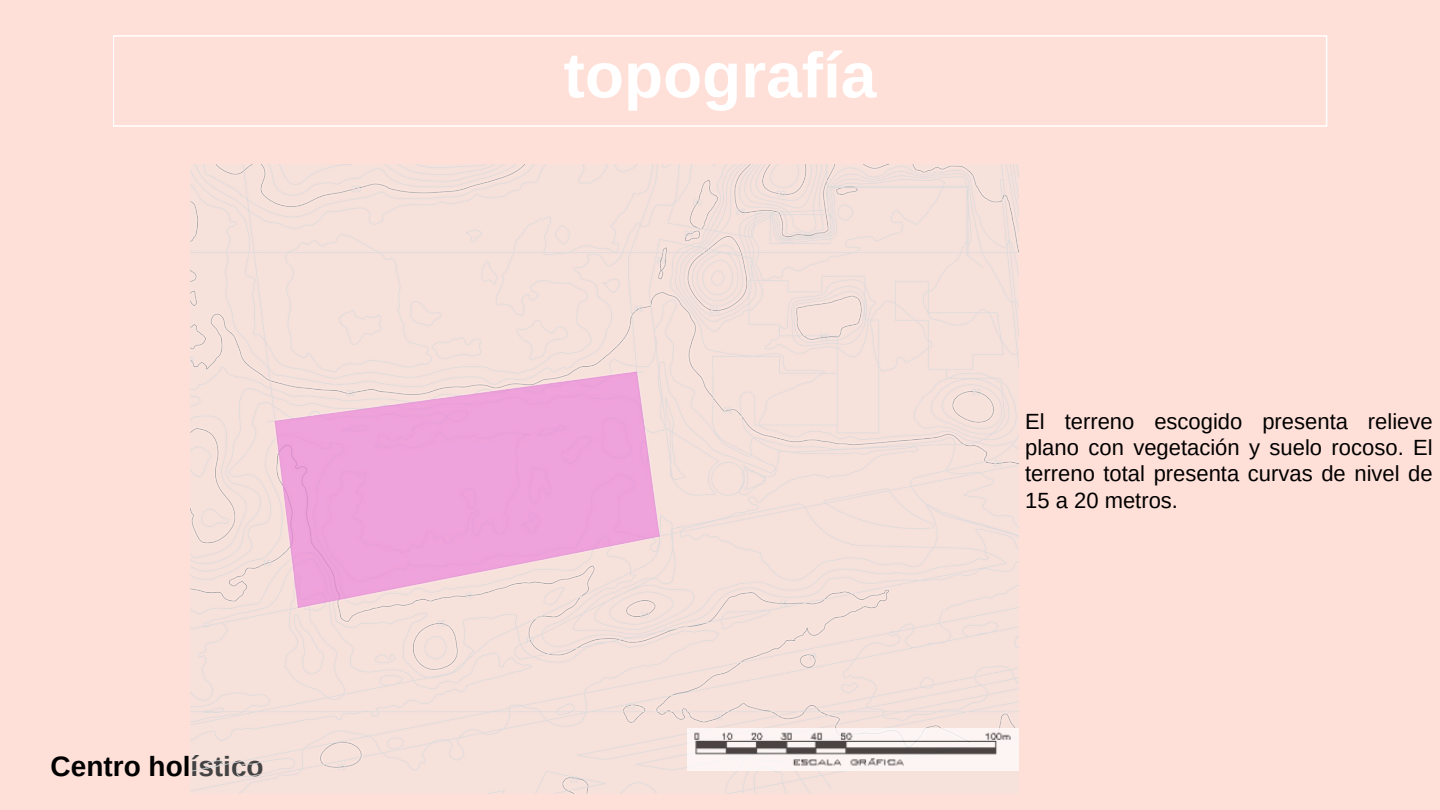
<style>
.page{position:relative;width:1440px;height:810px;background:#ffe0d8}
.page>*{position:absolute;margin:0;border:0;box-sizing:border-box;transform-origin:0 0}
.t1{font:700 64px "Arimo";color:#fff}
.t2{font:700 28px "Arimo";color:#000}
.t3{font:22px/26.2px "Arimo";color:#000;text-align:justify}
</style>
<div class="page">
<svg style="left:113px;top:35px;width:1214px;height:92px"></svg>
<img style="left:191px;top:164px;width:827px;height:630px">
<img style="left:688px;top:729px;width:330px;height:41px">
<p class="t2" style="left:51px;top:751px;width:215px">Centro holístico</p>
<p class="t1" style="left:564px;top:39px;width:314px">topografía</p>
<p class="t3" style="left:1025px;top:408px;width:409px">El terreno escogido presenta relieve plano con vegetación y suelo rocoso. El terreno total presenta curvas de nivel de 15 a 20 metros.</p>
</div>
